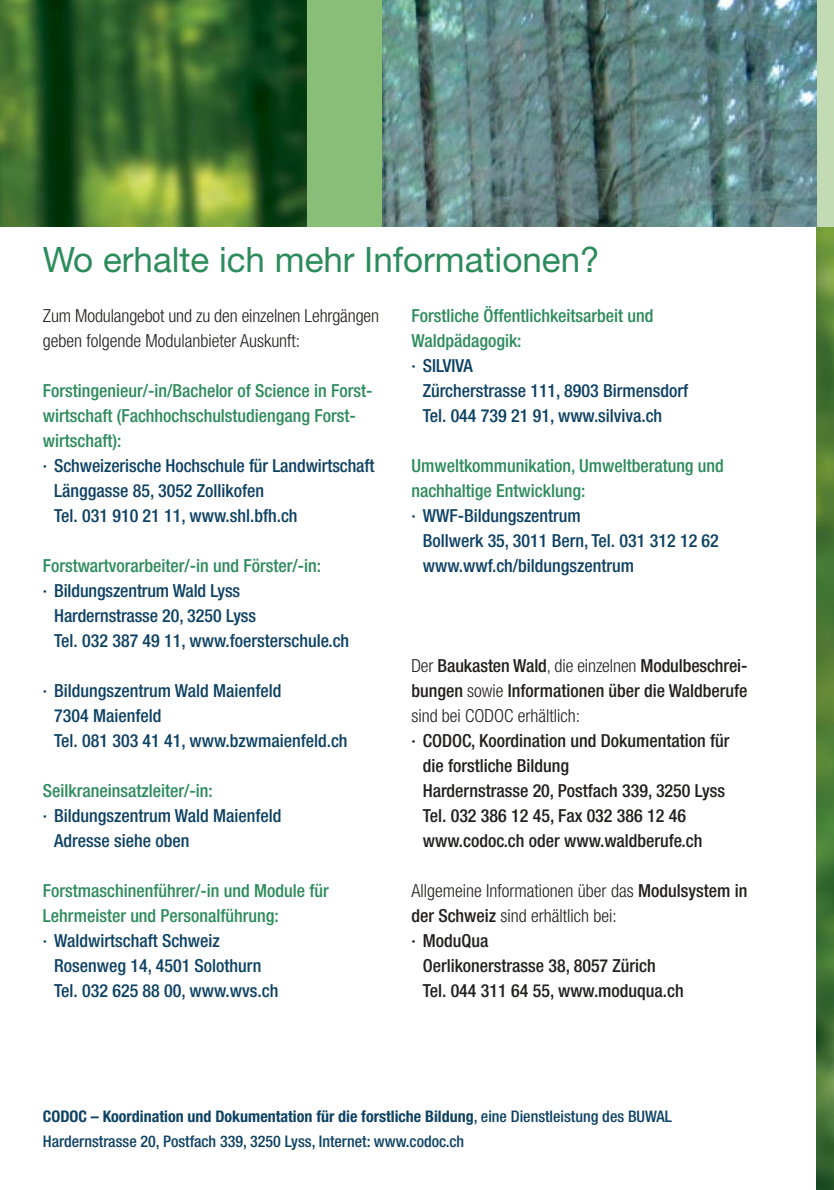
<style>
.page{position:relative;width:834px;height:1190px;background:#fff}
.page>*{position:absolute;margin:0;border:0;box-sizing:border-box;transform-origin:0 0}
.t1{font:35px "Helvetica Neue";color:#2c8b5b}
.t2{font:500 condensed 18px/25px "Helvetica Neue";color:#0d4164}
.t3{font:500 condensed 18px/25px "Helvetica Neue";color:#2c8b5b}
.t4{font:500 condensed 18px/25px "Helvetica Neue";color:#231f1f;text-align:justify}
.t5{font:300 condensed 18px/25px "Helvetica Neue";color:#231f1f}
.t6{font:500 condensed 16px/25px "Helvetica Neue";color:#0d4164}
.s1{font-weight:300}
.s2{font-weight:500}
.s3{font-weight:700}
</style>
<div class="page">
<img style="left:816px;top:227px;width:18px;height:963px">
<div style="left:0;top:0;width:834px;height:227px;background:#c2dbb4"></div>
<img style="left:381px;top:0;width:435px;height:227px">
<img style="left:0;top:0;width:307px;height:227px">
<div style="left:307px;top:0;width:74px;height:227px;background:#88be77"></div>
<h1 class="t1" style="left:43px;top:247px;width:558px">Wo erhalte ich mehr Informationen?</h1>
<p class="t5" style="left:43px;top:305px;width:338px">Zum Modulangebot und zu den einzelnen Lehrgängen geben folgende Modulanbieter Auskunft:</p>
<p class="t3" style="left:43px;top:380px;width:331px">Forstingenieur/-in/Bachelor of Science in Forst&shy;wirtschaft (Fachhochschulstudiengang Forst&shy;wirtschaft):</p>
<p class="t2" style="left:54px;top:455px;width:322px;text-indent:-11px">· Schweizerische Hochschule für Landwirtschaft<br>Länggasse 85, 3052 Zollikofen<br>Tel. 031 910 21 11, www.shl.bfh.ch</p>
<p class="t3" style="left:43px;top:555px;width:280px">Forstwartvorarbeiter/-in und Förster/-in:</p>
<p class="t2" style="left:54px;top:580px;width:296px;text-indent:-11px">· Bildungszentrum Wald Lyss<br>Hardernstrasse 20, 3250 Lyss<br>Tel. 032 387 49 11, www.foersterschule.ch</p>
<p class="t2" style="left:54px;top:680px;width:295px;text-indent:-11px">· Bildungszentrum Wald Maienfeld<br>7304 Maienfeld<br>Tel. 081 303 41 41, www.bzwmaienfeld.ch</p>
<p class="t3" style="left:43px;top:780px;width:171px">Seilkraneinsatzleiter/-in:</p>
<p class="t2" style="left:54px;top:805px;width:229px;text-indent:-11px">· Bildungszentrum Wald Maienfeld<br>Adresse siehe oben</p>
<p class="t3" style="left:43px;top:880px;width:287px">Forstmaschinenführer/-in und Module für<br>Lehrmeister und Personalführung:</p>
<p class="t2" style="left:54px;top:930px;width:226px;text-indent:-11px">· Waldwirtschaft Schweiz<br>Rosenweg 14, 4501 Solothurn<br>Tel. 032 625 88 00, www.wvs.ch</p>
<p class="t3" style="left:411px;top:305px;width:244px">Forstliche Öffentlichkeitsarbeit und<br>Waldpädagogik:</p>
<p class="t2" style="left:423px;top:355px;width:267px;text-indent:-11px">· SILVIVA<br>Zürcherstrasse 111, 8903 Birmensdorf<br>Tel. 044 739 21 91, www.silviva.ch</p>
<p class="t3" style="left:411px;top:455px;width:314px">Umweltkommunikation, Umweltberatung und nachhaltige Entwicklung:</p>
<p class="t2" style="left:423px;top:505px;width:298px;text-indent:-11px">· WWF-Bildungszentrum<br>Bollwerk 35, 3011 Bern, Tel. 031 312 12 62 www.wwf.ch/bildungszentrum</p>
<p class="t4" style="left:411px;top:655px;width:338px"><span class="s1">Der</span> Baukasten Wald<span class="s1">, die einzelnen</span> Modulbeschrei&shy;bungen <span class="s1">sowie</span> Informationen über die Waldberufe <span class="s1">sind bei CODOC erhältlich:</span></p>
<p class="t4" style="left:423px;top:730px;width:308px;text-align:left;text-indent:-11px">· CODOC, Koordination und Dokumentation für die forstliche Bildung<br>Hardernstrasse 20, Postfach 339, 3250 Lyss Tel. 032 386 12 45, Fax 032 386 12 46 www.codoc.ch oder www.waldberufe.ch</p>
<p class="t5" style="left:411px;top:880px;width:338px">Allgemeine Informationen über das <span class="s2">Modulsystem in</span></p>
<p class="t5" style="left:411px;top:905px;width:207px"><span class="s2">der Schweiz</span> sind erhältlich bei:</p>
<p class="t4" style="left:411px;top:930px;width:78px">· ModuQua</p>
<p class="t4" style="left:423px;top:955px;width:235px">Oerlikonerstrasse 38, 8057 Zürich</p>
<p class="t4" style="left:423px;top:980px;width:263px">Tel. 044 311 64 55, www.moduqua.ch</p>
<p class="t6" style="left:43px;top:1105px;width:631px"><span class="s3">CODOC – Koordination und Dokumentation für die forstliche Bildung</span>, eine Dienstleistung des BUWAL<br>Hardernstrasse 20, Postfach 339, 3250 Lyss, Internet: www.codoc.ch</p>
</div>
